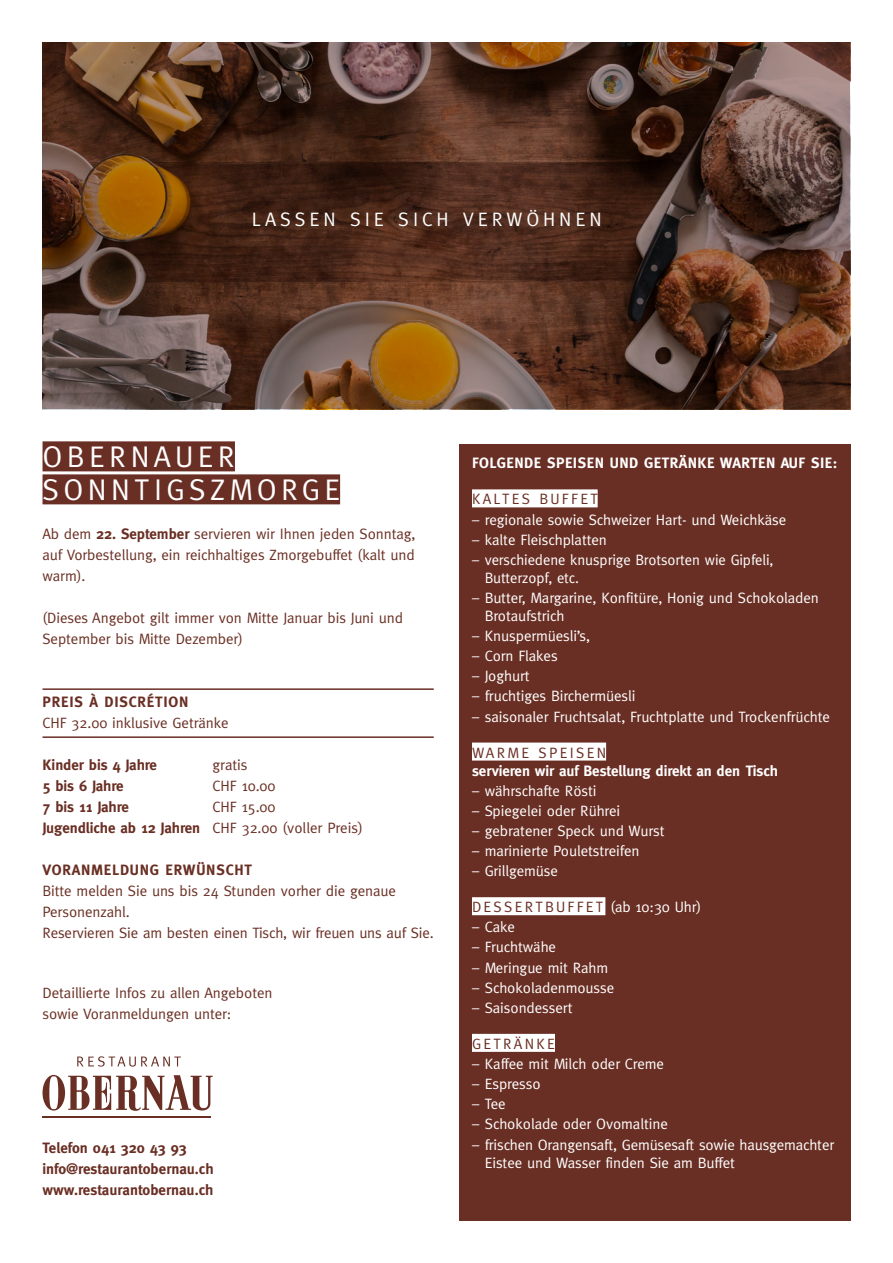
<style>
.page{position:relative;width:893px;height:1263px;background:#fff}
.page>*{position:absolute;margin:0;border:0;box-sizing:border-box;transform-origin:0 0}
.Titel{font:30px "Meta";letter-spacing:.15em;color:#fff}
.t1{font:19.5px "Meta";letter-spacing:.2em;color:#fff}
.Aufzaehlung{font:15px/18px "Meta";letter-spacing:-.005em;color:#fff}
.Titel_negativ{font:15px/21px "Meta";letter-spacing:-.005em;color:#6a2f24}
.t2{font:700 15px/21px "Meta";color:#6a2f24}
.Titel_negativ-2{font:15px "Meta";letter-spacing:.15em;color:#6a2f24}
.t3{font:700 15px "Meta";letter-spacing:-.005em;color:#fff}
.t4{font:700 15px "Meta";letter-spacing:.03em;color:#fff}
.t5{font:700 15px "Meta";letter-spacing:.05em;color:#6a2f24}
.s1{font-weight:700}
.s2{font-weight:400}
.s3{color:#fff}
</style>
<div class="page">
<div style="left:43px;top:441px;width:192px;height:30px;background:#6a2f24"></div>
<div style="left:43px;top:474px;width:297px;height:30px;background:#6a2f24"></div>
<hr style="left:43px;top:688px;width:391px;height:2px;background:#6a2f24">
<hr style="left:43px;top:736px;width:391px;height:2px;background:#6a2f24">
<img style="left:43px;top:43px;width:807px;height:366px">
<div style="left:459px;top:444px;width:391px;height:776px;background:#6a2f24"></div>
<div style="left:472px;top:489px;width:126px;height:18px;background:#fff"></div>
<div style="left:472px;top:742px;width:134px;height:18px;background:#fff"></div>
<div style="left:472px;top:897px;width:133px;height:18px;background:#fff"></div>
<div style="left:472px;top:1034px;width:83px;height:18px;background:#fff"></div>
<svg style="left:43px;top:1075px;width:170px;height:36px"></svg>
<svg style="left:77px;top:1056px;width:104px;height:10px"></svg>
<hr style="left:43px;top:1116px;width:168px;height:2px;background:#6a2f24">
<p class="t1" style="left:252px;top:208px;width:351px">LASSEN SIE SICH VERWÖHNEN</p>
<p class="Titel" style="left:43px;top:439px;width:194px">OBERNAUER</p>
<p class="Titel" style="left:43px;top:472px;width:299px">SONNTIGSZMORGE</p>
<p class="Titel_negativ" style="left:43px;top:523px;width:375px;text-align:justify">Ab dem <span class="s1">22. September</span> servieren wir Ihnen jeden Sonntag, auf Vorbestellung, ein reichhaltiges Zmorgebuffet (kalt und warm).</p>
<p class="Titel_negativ" style="left:43px;top:607px;width:362px">(Dieses Angebot gilt immer von Mitte Januar bis Juni und<br>September bis Mitte Dezember)</p>
<p class="t5" style="left:43px;top:693px;width:147px">PREIS À DISCRÉTION</p>
<p class="Titel_negativ" style="left:43px;top:712px;width:188px">CHF 32.00 inklusive Getränke</p>
<p class="t2" style="left:43px;top:754px;width:116px">Kinder bis 4 Jahre</p>
<p class="Titel_negativ" style="left:213px;top:754px;width:36px">gratis</p>
<p class="t2" style="left:43px;top:775px;width:83px">5 bis 6 Jahre</p>
<p class="Titel_negativ" style="left:213px;top:775px;width:64px">CHF 10.00</p>
<p class="t2" style="left:43px;top:796px;width:88px">7 bis 11 Jahre</p>
<p class="Titel_negativ" style="left:213px;top:796px;width:64px">CHF 15.00</p>
<p class="t2" style="left:43px;top:817px;width:322px">Jugendliche ab 12 Jahren <span class="s2">CHF 32.00 (voller Preis)</span></p>
<p class="t5" style="left:43px;top:861px;width:211px">VORANMELDUNG ERWÜNSCHT</p>
<p class="Titel_negativ" style="left:43px;top:880px;width:355px">Bitte melden Sie uns bis 24 Stunden vorher die genaue</p>
<p class="Titel_negativ" style="left:43px;top:901px;width:89px">Personenzahl.</p>
<p class="Titel_negativ" style="left:43px;top:922px;width:393px">Reservieren Sie am besten einen Tisch, wir freuen uns auf Sie.</p>
<p class="Titel_negativ" style="left:43px;top:982px;width:232px">Detaillierte Infos zu allen Angeboten sowie Voranmeldungen unter:</p>
<p class="t2" style="left:43px;top:1137px;width:173px">Telefon 041 320 43 93 info@restaurantobernau.ch</p>
<p class="t2" style="left:43px;top:1179px;width:172px">www.restaurantobernau.ch</p>
<p class="t4" style="left:472px;top:454px;width:367px">FOLGENDE SPEISEN UND GETRÄNKE WARTEN AUF SIE:</p>
<p class="Titel_negativ-2" style="left:472px;top:490px;width:127px">KALTES BUFFET</p>
<p class="Aufzaehlung" style="left:472px;top:510px;width:316px">– regionale sowie Schweizer Hart- und Weichkäse</p>
<p class="Aufzaehlung" style="left:472px;top:530px;width:136px">– kalte Fleischplatten</p>
<p class="Aufzaehlung" style="left:485px;top:550px;width:290px;text-indent:-13px">– verschiedene knusprige Brotsorten wie Gipfeli,<br>Butterzopf, etc.</p>
<p class="Aufzaehlung" style="left:485px;top:588px;width:336px;text-indent:-13px">– Butter, Margarine, Konfitüre, Honig und Schokoladen<br>Brotaufstrich</p>
<p class="Aufzaehlung" style="left:472px;top:627px;width:120px">– Knuspermüesli’s,</p>
<p class="Aufzaehlung" style="left:472px;top:647px;width:87px">– Corn Flakes</p>
<p class="Aufzaehlung" style="left:472px;top:667px;width:59px">– Joghurt</p>
<p class="Aufzaehlung" style="left:472px;top:687px;width:165px">– fruchtiges Birchermüesli</p>
<p class="Aufzaehlung" style="left:472px;top:707px;width:360px">– saisonaler Fruchtsalat, Fruchtplatte und Trockenfrüchte</p>
<p class="Titel_negativ-2" style="left:472px;top:744px;width:136px">WARME SPEISEN</p>
<p class="t3" style="left:472px;top:762px;width:308px">servieren wir auf Bestellung direkt an den Tisch</p>
<p class="Aufzaehlung" style="left:472px;top:781px;width:126px">– währschafte Rösti</p>
<p class="Aufzaehlung" style="left:472px;top:801px;width:150px">– Spiegelei oder Rührei</p>
<p class="Aufzaehlung" style="left:472px;top:821px;width:194px">– gebratener Speck und Wurst</p>
<p class="Aufzaehlung" style="left:472px;top:842px;width:169px">– marinierte Pouletstreifen</p>
<p class="Aufzaehlung" style="left:472px;top:862px;width:88px">– Grillgemüse</p>
<p class="Titel_negativ-2" style="left:472px;top:898px;width:231px">DESSERTBUFFET <span class="s3">(ab 10:30 Uhr)</span></p>
<p class="Aufzaehlung" style="left:472px;top:918px;width:45px">– Cake</p>
<p class="Aufzaehlung" style="left:472px;top:938px;width:86px">– Fruchtwähe</p>
<p class="Aufzaehlung" style="left:472px;top:958px;width:138px">– Meringue mit Rahm</p>
<p class="Aufzaehlung" style="left:472px;top:978px;width:144px">– Schokoladenmousse</p>
<p class="Aufzaehlung" style="left:472px;top:998px;width:102px">– Saisondessert</p>
<p class="Titel_negativ-2" style="left:472px;top:1035px;width:84px">GETRÄNKE</p>
<p class="Aufzaehlung" style="left:472px;top:1054px;width:194px">– Kaffee mit Milch oder Creme</p>
<p class="Aufzaehlung" style="left:472px;top:1075px;width:70px">– Espresso</p>
<p class="Aufzaehlung" style="left:472px;top:1095px;width:35px">– Tee</p>
<p class="Aufzaehlung" style="left:472px;top:1115px;width:197px">– Schokolade oder Ovomaltine</p>
<p class="Aufzaehlung" style="left:485px;top:1135px;width:351px;text-indent:-13px">– frischen Orangensaft, Gemüsesaft sowie hausgemachter<br>Eistee und Wasser finden Sie am Buffet</p>
</div>
